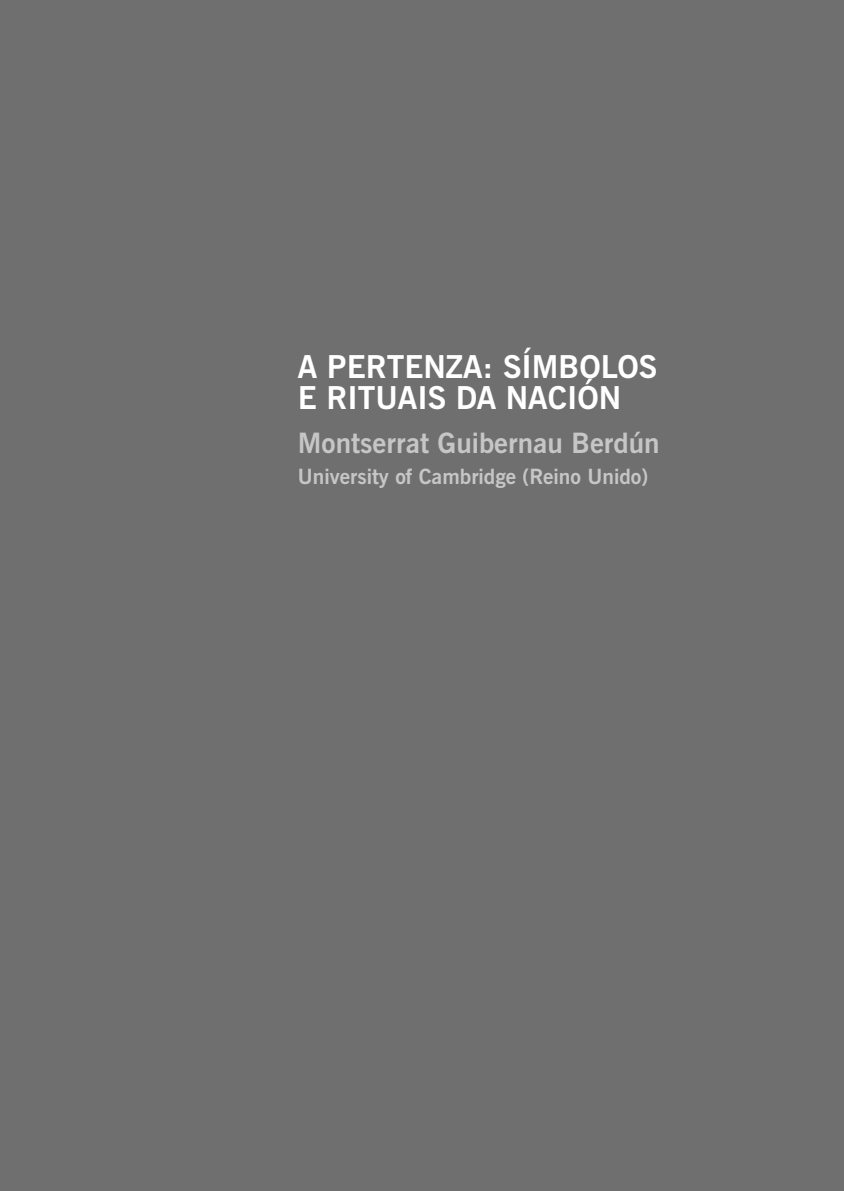
<style>
.page{position:relative;width:844px;height:1191px;background:#fff}
.page>*{position:absolute;margin:0;border:0;box-sizing:border-box;transform-origin:0 0}
.t1{font:700 31.5px/31.5px "News Gothic BT";color:#fff}
.t2{font:700 28px "News Gothic BT";color:#c6c6c6}
.t3{font:700 21px "News Gothic BT";color:#c6c6c6}
</style>
<div class="page">
<div style="left:0;top:0;width:843px;height:1191px;background:#706f6f"></div>
<p class="t1" style="left:298px;top:350px;width:361px">A PERTENZA: SÍMBOLOS<br>E RITUAIS DA NACIÓN</p>
<p class="t2" style="left:298px;top:426px;width:363px">Montserrat Guibernau Berdún</p>
<p class="t3" style="left:298px;top:464px;width:352px">University of Cambridge (Reino Unido)</p>
</div>
